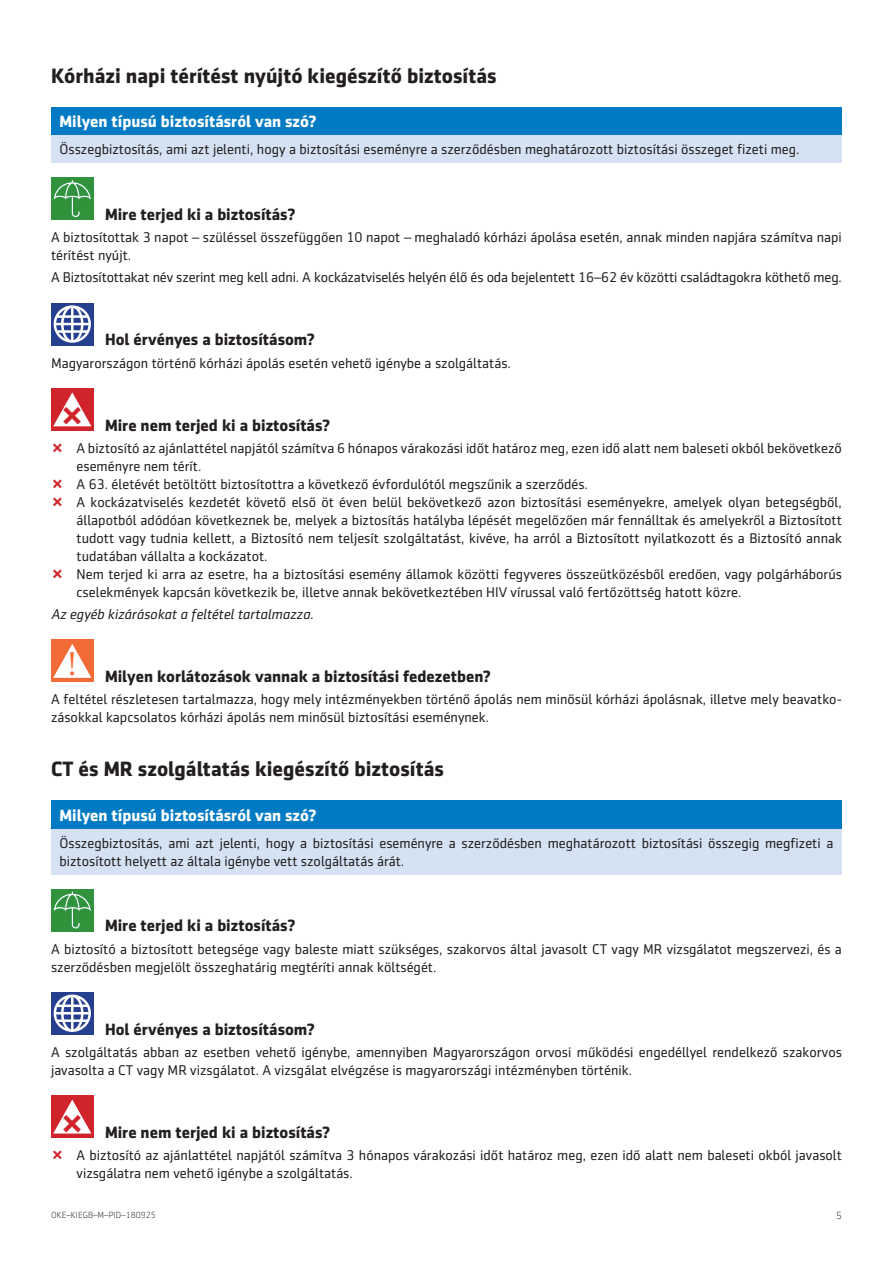
<style>
.page{position:relative;width:893px;height:1263px;background:#fff}
.page>*{position:absolute;margin:0;border:0;box-sizing:border-box;transform-origin:0 0}
.t1{font:700 21px "Sentico Sans DT";color:#231f20}
.t2{font:700 16.5px "Sentico Sans DT";color:#231f20}
.t3{font:700 16.5px "Sentico Sans DT";color:#fff}
.t4{font:14.25px/18px "Sentico Sans DT";color:#231f20}
.t5{font:italic 14.25px "Sentico Sans DT";color:#231f20}
.t6{font:300 10.5px "Sentico Sans DT";color:#231f20}
.t7{font:300 9px "Sentico Sans DT";color:#231f20}
</style>
<div class="page">
<div style="left:51px;top:107px;width:791px;height:29px;background:#007bc3"></div>
<div style="left:51px;top:136px;width:791px;height:27px;background:#d4e2f3"></div>
<div style="left:51px;top:177px;width:43px;height:43px;background:#31923c"></div>
<svg style="left:53px;top:179px;width:38px;height:39px"></svg>
<div style="left:51px;top:303px;width:43px;height:42px;background:#253f8e"></div>
<svg style="left:54px;top:305px;width:37px;height:38px"></svg>
<div style="left:51px;top:388px;width:43px;height:43px;background:#d1232a"></div>
<div style="left:51px;top:640px;width:43px;height:42px;background:#f26b36"></div>
<svg style="left:53px;top:644px;width:38px;height:34px"></svg>
<div style="left:51px;top:800px;width:791px;height:29px;background:#007bc3"></div>
<div style="left:51px;top:829px;width:791px;height:45px;background:#d4e2f3"></div>
<div style="left:51px;top:889px;width:43px;height:42px;background:#31923c"></div>
<svg style="left:53px;top:891px;width:38px;height:38px"></svg>
<div style="left:51px;top:992px;width:43px;height:42px;background:#253f8e"></div>
<svg style="left:54px;top:994px;width:37px;height:38px"></svg>
<div style="left:51px;top:1095px;width:43px;height:43px;background:#d1232a"></div>
<svg style="left:53px;top:392px;width:38px;height:34px"></svg>
<svg style="left:53px;top:1099px;width:38px;height:34px"></svg>
<h1 class="t1" style="left:51px;top:68px;width:447px">Kórházi napi térítést nyújtó kiegészítő biztosítás</h1>
<p class="t3" style="left:60px;top:115px;width:258px">Milyen típusú biztosításról van szó?</p>
<p class="t4" style="left:60px;top:142px;width:742px">Összegbiztosítás, ami azt jelenti, hogy a biztosítási eseményre a szerződésben meghatározott biztosítási összeget fizeti meg.</p>
<p class="t2" style="left:105px;top:208px;width:192px">Mire terjed ki a biztosítás?</p>
<p class="t4" style="left:51px;top:229px;width:792px">A biztosítottak 3 napot – szüléssel összefüggően 10 napot – meghaladó kórházi ápolása esetén, annak minden napjára számítva napi térítést nyújt.</p>
<p class="t4" style="left:51px;top:270px;width:792px">A Biztosítottakat név szerint meg kell adni. A kockázatviselés helyén élő és oda bejelentett 16–62 év közötti családtagokra köthető meg.</p>
<p class="t2" style="left:105px;top:333px;width:211px">Hol érvényes a biztosításom?</p>
<p class="t4" style="left:51px;top:355px;width:461px">Magyarországon történő kórházi ápolás esetén vehető igénybe a szolgáltatás.</p>
<p class="t2" style="left:105px;top:419px;width:227px">Mire nem terjed ki a biztosítás?</p>
<p class="t4" style="left:77px;top:440px;width:767px">A biztosító az ajánlattétel napjától számítva 6 hónapos várakozási időt határoz meg, ezen idő alatt nem baleseti okból bekövetkező eseményre nem térít.<br>A 63. életévét betöltött biztosítottra a következő évfordulótól megszűnik a szerződés.<br>A kockázatviselés kezdetét követő első öt éven belül bekövetkező azon biztosítási eseményekre, amelyek olyan betegségből, állapotból adódóan következnek be, melyek a biztosítás hatályba lépését megelőzően már fennálltak és amelyekről a Biztosított tudott vagy tudnia kellett, a Biztosító nem teljesít szolgáltatást, kivéve, ha arról a Biztosított nyilatkozott és a Biztosító annak tudatában vállalta a kockázatot.<br>Nem terjed ki arra az esetre, ha a biztosítási esemény államok közötti fegyveres összeütközésből eredően, vagy polgárháborús cselekmények kapcsán következik be, illetve annak bekövetkeztében HIV vírussal való fertőzöttség hatott közre.</p>
<p class="t5" style="left:51px;top:609px;width:264px">Az egyéb kizárásokat a feltétel tartalmazza.</p>
<p class="t2" style="left:68px;top:670px;width:425px"><sup>!</sup> Milyen korlátozások vannak a biztosítási fedezetben?</p>
<p class="t4" style="left:51px;top:692px;width:792px">A feltétel részletesen tartalmazza, hogy mely intézményekben történő ápolás nem minősül kórházi ápolásnak, illetve mely beavatko&shy;zásokkal kapcsolatos kórházi ápolás nem minősül biztosítási eseménynek.</p>
<h1 class="t1" style="left:51px;top:761px;width:394px">CT és MR szolgáltatás kiegészítő biztosítás</h1>
<p class="t3" style="left:60px;top:809px;width:258px">Milyen típusú biztosításról van szó?</p>
<p class="t4" style="left:60px;top:835px;width:775px">Összegbiztosítás, ami azt jelenti, hogy a biztosítási eseményre a szerződésben meghatározott biztosítási összegig megfizeti a biztosított helyett az általa igénybe vett szolgáltatás árát.</p>
<p class="t2" style="left:105px;top:919px;width:192px">Mire terjed ki a biztosítás?</p>
<p class="t4" style="left:51px;top:941px;width:792px">A biztosító a biztosított betegsége vagy baleste miatt szükséges, szakorvos által javasolt CT vagy MR vizsgálatot megszervezi, és a szerződésben megjelölt összeghatárig megtéríti annak költségét.</p>
<p class="t2" style="left:105px;top:1023px;width:211px">Hol érvényes a biztosításom?</p>
<p class="t4" style="left:51px;top:1044px;width:792px">A szolgáltatás abban az esetben vehető igénybe, amennyiben Magyarországon orvosi működési engedéllyel rendelkező szakorvos javasolta a CT vagy MR vizsgálatot. A vizsgálat elvégzése is magyarországi intézményben történik.</p>
<p class="t2" style="left:105px;top:1126px;width:227px">Mire nem terjed ki a biztosítás?</p>
<p class="t4" style="left:77px;top:1147px;width:767px">A biztosító az ajánlattétel napjától számítva 3 hónapos várakozási időt határoz meg, ezen idő alatt nem baleseti okból javasolt vizsgálatra nem vehető igénybe a szolgáltatás.</p>
<p class="t7" style="left:51px;top:1212px;width:106px">OKE–KIEGB–M–PID–180925</p>
<p class="t6" style="left:836px;top:1212px;width:7px">5</p>
</div>
